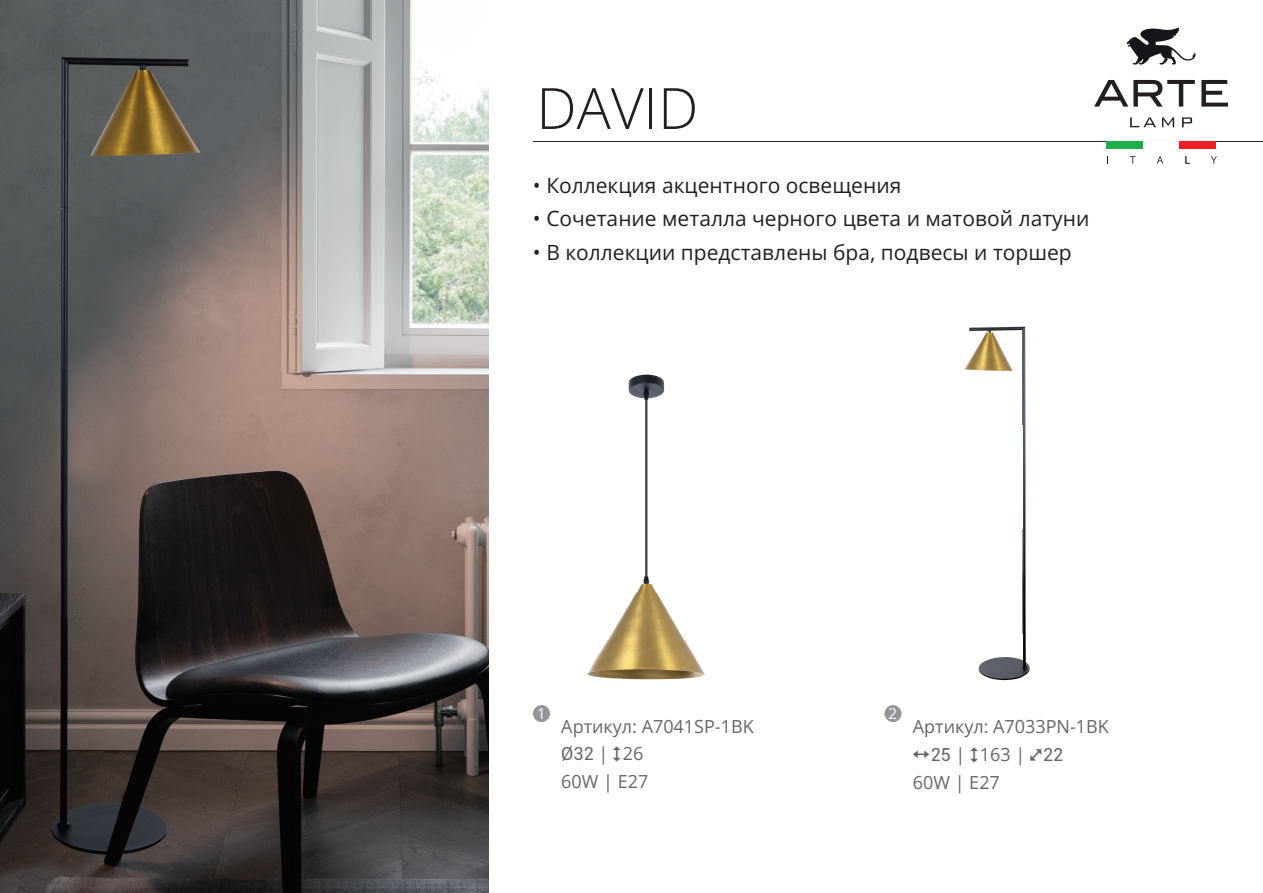
<style>
.page{position:relative;width:1263px;height:893px;background:#fff}
.page>*{position:absolute;margin:0;border:0;box-sizing:border-box;transform-origin:0 0}
.t1{font:300 57px "Open Sans";color:#231f20}
.t2{font:21px "Open Sans";color:#231f20}
.t3{font:18px/27.9px "Open Sans";color:#656666}
.t4{font:15px "Open Sans";color:#fff}
</style>
<div class="page">
<hr style="left:533px;top:141px;width:730px;height:1px;background:#231f20">
<div style="left:533px;top:705px;width:17px;height:17px;background:#939598;border-radius:50%"></div>
<div style="left:884px;top:705px;width:17px;height:17px;background:#939598;border-radius:50%"></div>
<div style="left:1106px;top:141px;width:37px;height:7px;background:#20ae4b"></div>
<div style="left:1143px;top:141px;width:36px;height:7px;background:#fff"></div>
<div style="left:1179px;top:141px;width:37px;height:7px;background:#ee2026"></div>
<svg style="left:1130px;top:156px;width:5px;height:8px"></svg>
<svg style="left:1157px;top:156px;width:6px;height:8px"></svg>
<svg style="left:1185px;top:156px;width:4px;height:8px"></svg>
<svg style="left:1211px;top:156px;width:6px;height:8px"></svg>
<svg style="left:1094px;top:80px;width:101px;height:27px"></svg>
<svg style="left:1201px;top:80px;width:27px;height:27px"></svg>
<svg style="left:1127px;top:27px;width:69px;height:37px"></svg>
<svg style="left:1130px;top:117px;width:26px;height:10px"></svg>
<svg style="left:1162px;top:117px;width:12px;height:10px"></svg>
<svg style="left:1182px;top:117px;width:10px;height:10px"></svg>
<img style="left:587px;top:374px;width:118px;height:306px">
<img style="left:964px;top:326px;width:66px;height:355px">
<img style="left:0;top:0;width:489px;height:893px">
<h1 class="t1" style="left:536px;top:69px;width:163px">DAVID</h1>
<p class="t2" style="left:533px;top:171px;width:370px">• Коллекция акцентного освещения</p>
<p class="t2" style="left:533px;top:204px;width:558px">• Сочетание металла черного цвета и матовой латуни</p>
<p class="t2" style="left:533px;top:238px;width:540px">• В коллекции представлены бра, подвесы и торшер</p>
<p class="t4" style="left:537px;top:703px;width:10px">1</p>
<p class="t3" style="left:561px;top:712px;width:194px">Артикул: A7041SP-1BK</p>
<p class="t3" style="left:561px;top:739px;width:89px">➢✓ | 26<br>60W | E27</p>
<p class="t4" style="left:888px;top:703px;width:10px">2</p>
<p class="t3" style="left:913px;top:712px;width:198px">Артикул: A7033PN-1BK</p>
<p class="t3" style="left:955px;top:740px;width:71px">| 163 |</p>
<p class="t3" style="left:913px;top:768px;width:89px">60W | E27</p>
</div>
